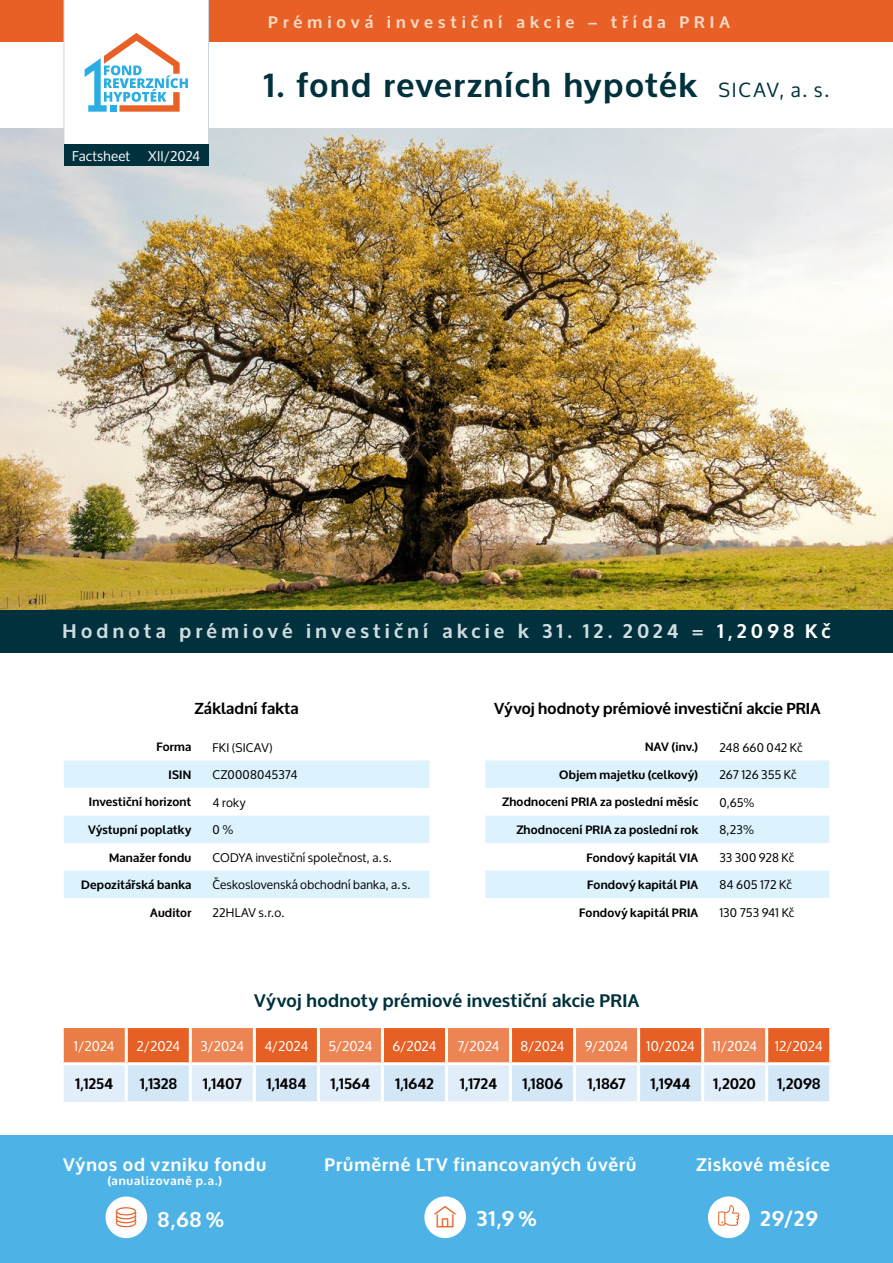
<style>
.page{position:relative;width:893px;height:1263px;background:#fff}
.page>*{position:absolute;margin:0;border:0;box-sizing:border-box;transform-origin:0 0}
.t1{font:700 33px "Oxygen";letter-spacing:.05em;color:#00313c}
.t2{font:700 21px "Oxygen";letter-spacing:.05em;color:#fff}
.t3{font:700 19.5px "Oxygen";letter-spacing:.22em;color:#d1dce0}
.t4{font:700 18px "Oxygen";letter-spacing:.05em;color:#fff}
.t5{font:700 18px "Oxygen";letter-spacing:.02em;color:#00313c}
.t6{font:700 16.5px "Oxygen";letter-spacing:.305em;color:#fadac5}
.t7{font:700 15.75px "Oxygen";letter-spacing:.01em;color:#000}
.t8{font:700 15px "Oxygen";letter-spacing:.005em;color:#000}
.t9{font:13.5px "Oxygen";letter-spacing:-.015em;color:#fff}
.t10{font:13.5px "Oxygen";letter-spacing:.01em;color:#fff}
.t11{font:700 12px "Oxygen";letter-spacing:.02em;color:#000}
.t12{font:12px "Oxygen";letter-spacing:.01em;color:#000}
.t13{font:700 12px "Oxygen";letter-spacing:.065em;color:#fff}
.s1{font-weight:400;font-size:19.5px}
.s2{color:#fff}
</style>
<div class="page">
<div style="left:0;top:0;width:893px;height:43px;background:#e86025"></div>
<img style="left:0;top:128px;width:893px;height:482px">
<div style="left:0;top:610px;width:893px;height:43px;background:#00313c"></div>
<div style="left:0;top:1135px;width:893px;height:128px;background:#4db3e6"></div>
<svg style="left:485px;top:760px;width:344px;height:138px;fill:#dcf2fd"></svg>
<div style="left:62px;top:1028px;width:64px;height:36px;background:#ea7e46"></div>
<div style="left:62px;top:1064px;width:64px;height:37px;background:#e2eef9"></div>
<svg style="left:128px;top:1028px;width:701px;height:73px;background:#e1b09d"></svg>
<hr style="left:61px;top:1065px;width:3px;height:36px;background:#fff">
<hr style="left:189px;top:1065px;width:3px;height:36px;background:#fff">
<hr style="left:317px;top:1065px;width:3px;height:36px;background:#fff">
<hr style="left:445px;top:1065px;width:3px;height:36px;background:#fff">
<hr style="left:573px;top:1065px;width:3px;height:36px;background:#fff">
<hr style="left:701px;top:1065px;width:3px;height:36px;background:#fff">
<hr style="left:125px;top:1065px;width:3px;height:36px;background:#fff">
<hr style="left:253px;top:1065px;width:3px;height:36px;background:#fff">
<hr style="left:381px;top:1065px;width:3px;height:36px;background:#fff">
<hr style="left:509px;top:1065px;width:3px;height:36px;background:#fff">
<hr style="left:637px;top:1065px;width:3px;height:36px;background:#fff">
<hr style="left:765px;top:1065px;width:3px;height:36px;background:#fff">
<hr style="left:61px;top:1028px;width:3px;height:34px;background:#fff">
<hr style="left:189px;top:1028px;width:3px;height:34px;background:#fff">
<hr style="left:317px;top:1028px;width:3px;height:34px;background:#fff">
<hr style="left:445px;top:1028px;width:3px;height:34px;background:#fff">
<hr style="left:573px;top:1028px;width:3px;height:34px;background:#fff">
<hr style="left:701px;top:1028px;width:3px;height:34px;background:#fff">
<hr style="left:61px;top:1062px;width:65px;height:3px;background:#fff">
<hr style="left:126px;top:1062px;width:64px;height:3px;background:#fff">
<hr style="left:190px;top:1062px;width:64px;height:3px;background:#fff">
<hr style="left:254px;top:1062px;width:64px;height:3px;background:#fff">
<hr style="left:318px;top:1062px;width:64px;height:3px;background:#fff">
<hr style="left:382px;top:1062px;width:64px;height:3px;background:#fff">
<hr style="left:446px;top:1062px;width:64px;height:3px;background:#fff">
<hr style="left:510px;top:1062px;width:65px;height:3px;background:#fff">
<hr style="left:575px;top:1062px;width:64px;height:3px;background:#fff">
<hr style="left:639px;top:1062px;width:64px;height:3px;background:#fff">
<hr style="left:703px;top:1062px;width:64px;height:3px;background:#fff">
<hr style="left:767px;top:1062px;width:65px;height:3px;background:#fff">
<hr style="left:125px;top:1028px;width:3px;height:34px;background:#fff">
<hr style="left:253px;top:1028px;width:3px;height:34px;background:#fff">
<hr style="left:381px;top:1028px;width:3px;height:34px;background:#fff">
<hr style="left:509px;top:1028px;width:3px;height:34px;background:#fff">
<hr style="left:637px;top:1028px;width:3px;height:34px;background:#fff">
<hr style="left:765px;top:1028px;width:3px;height:34px;background:#fff">
<div style="left:106px;top:1196px;width:41px;height:42px;background:#fff;border-radius:50%"></div>
<div style="left:424px;top:1196px;width:42px;height:42px;background:#fff;border-radius:50%"></div>
<div style="left:708px;top:1196px;width:42px;height:42px;background:#fff;border-radius:50%"></div>
<svg style="left:718px;top:1205px;width:21px;height:21px"></svg>
<svg style="left:64px;top:760px;width:365px;height:138px;fill:#dcf2fd"></svg>
<svg style="left:64px;top:0;width:145px;height:145px"></svg>
<div style="left:64px;top:145px;width:145px;height:21px;background:#00313c"></div>
<h3 class="t6" style="left:268px;top:12px;width:463px">Prémiová investiční akcie – třída PRIA</h3>
<p class="t10" style="left:72px;top:148px;width:59px">Factsheet</p>
<p class="t9" style="left:148px;top:148px;width:53px">XII/2024</p>
<h1 class="t1" style="left:264px;top:64px;width:567px">1. fond reverzních hypoték <span class="s1">SICAV, a. s.</span></h1>
<h3 class="t3" style="left:63px;top:619px;width:769px">Hodnota prémiové investiční akcie k 31. 12. 2024 = <span class="s2">1,2098 Kč</span></h3>
<h3 class="t7" style="left:194px;top:699px;width:106px">Základní fakta</h3>
<p class="t11" style="left:156px;top:740px;width:36px">Forma</p>
<p class="t12" style="left:213px;top:741px;width:62px">FKI (SICAV)</p>
<p class="t11" style="left:168px;top:767px;width:24px">ISIN</p>
<p class="t12" style="left:213px;top:768px;width:86px">CZ0008045374</p>
<p class="t11" style="left:89px;top:795px;width:104px">Investiční horizont</p>
<p class="t12" style="left:213px;top:796px;width:35px">4 roky</p>
<p class="t11" style="left:88px;top:822px;width:105px">Výstupní poplatky</p>
<p class="t12" style="left:213px;top:823px;width:22px">0 %</p>
<p class="t11" style="left:109px;top:850px;width:84px">Manažer fondu</p>
<p class="t12" style="left:213px;top:851px;width:181px">CODYA investiční společnost, a.s.</p>
<p class="t11" style="left:81px;top:877px;width:112px">Depozitářská banka</p>
<p class="t12" style="left:213px;top:878px;width:199px">Československá obchodní banka, a.s.</p>
<p class="t11" style="left:150px;top:905px;width:43px">Auditor</p>
<p class="t12" style="left:213px;top:906px;width:73px">22HLAV s.r.o.</p>
<h3 class="t7" style="left:494px;top:699px;width:328px">Vývoj hodnoty prémiové investiční akcie PRIA</h3>
<p class="t11" style="left:645px;top:740px;width:54px">NAV (inv.)</p>
<p class="t12" style="left:719px;top:741px;width:85px">248 660 042 Kč</p>
<p class="t11" style="left:559px;top:767px;width:141px">Objem majetku (celkový)</p>
<p class="t12" style="left:719px;top:768px;width:79px">267 126 355 Kč</p>
<p class="t11" style="left:502px;top:795px;width:198px">Zhodnocení PRIA za poslední měsíc</p>
<p class="t12" style="left:719px;top:796px;width:37px">0,65%</p>
<p class="t11" style="left:516px;top:822px;width:183px">Zhodnocení PRIA za poslední rok</p>
<p class="t12" style="left:719px;top:823px;width:36px">8,23%</p>
<p class="t11" style="left:586px;top:850px;width:113px">Fondový kapitál VIA</p>
<p class="t12" style="left:719px;top:851px;width:77px">33 300 928 Kč</p>
<p class="t11" style="left:587px;top:877px;width:112px">Fondový kapitál PIA</p>
<p class="t12" style="left:719px;top:878px;width:74px">84 605 172 Kč</p>
<p class="t11" style="left:579px;top:905px;width:120px">Fondový kapitál PRIA</p>
<p class="t12" style="left:719px;top:906px;width:77px">130 753 941 Kč</p>
<h3 class="t5" style="left:254px;top:989px;width:386px">Vývoj hodnoty prémiové investiční akcie PRIA</h3>
<p class="t9" style="left:74px;top:1038px;width:42px">1/2024</p>
<p class="t9" style="left:136px;top:1038px;width:45px">2/2024</p>
<p class="t9" style="left:201px;top:1038px;width:45px">3/2024</p>
<p class="t9" style="left:264px;top:1038px;width:46px">4/2024</p>
<p class="t9" style="left:329px;top:1038px;width:45px">5/2024</p>
<p class="t9" style="left:392px;top:1038px;width:46px">6/2024</p>
<p class="t9" style="left:457px;top:1038px;width:44px">7/2024</p>
<p class="t9" style="left:521px;top:1038px;width:45px">8/2024</p>
<p class="t9" style="left:585px;top:1038px;width:45px">9/2024</p>
<p class="t9" style="left:646px;top:1038px;width:50px">10/2024</p>
<p class="t9" style="left:712px;top:1038px;width:46px">11/2024</p>
<p class="t9" style="left:775px;top:1038px;width:50px">12/2024</p>
<p class="t8" style="left:75px;top:1074px;width:40px">1,1254</p>
<p class="t8" style="left:140px;top:1074px;width:39px">1,1328</p>
<p class="t8" style="left:203px;top:1074px;width:40px">1,1407</p>
<p class="t8" style="left:266px;top:1074px;width:42px">1,1484</p>
<p class="t8" style="left:331px;top:1074px;width:41px">1,1564</p>
<p class="t8" style="left:395px;top:1074px;width:40px">1,1642</p>
<p class="t8" style="left:460px;top:1074px;width:39px">1,1724</p>
<p class="t8" style="left:522px;top:1074px;width:42px">1,1806</p>
<p class="t8" style="left:588px;top:1074px;width:39px">1,1867</p>
<p class="t8" style="left:650px;top:1074px;width:42px">1,1944</p>
<p class="t8" style="left:713px;top:1074px;width:44px">1,2020</p>
<p class="t8" style="left:777px;top:1074px;width:45px">1,2098</p>
<h3 class="t4" style="left:63px;top:1153px;width:204px">Výnos od vzniku fondu</h3>
<p class="t13" style="left:107px;top:1174px;width:116px">(anualizovaně p.a.)</p>
<h2 class="t2" style="left:158px;top:1206px;width:68px">8,68 %</h2>
<h3 class="t4" style="left:325px;top:1153px;width:313px">Průměrné LTV financovaných úvěrů</h3>
<h2 class="t2" style="left:477px;top:1205px;width:61px">31,9 %</h2>
<h3 class="t4" style="left:696px;top:1153px;width:135px">Ziskové měsíce</h3>
<h2 class="t2" style="left:760px;top:1205px;width:59px">29/29</h2>
</div>
